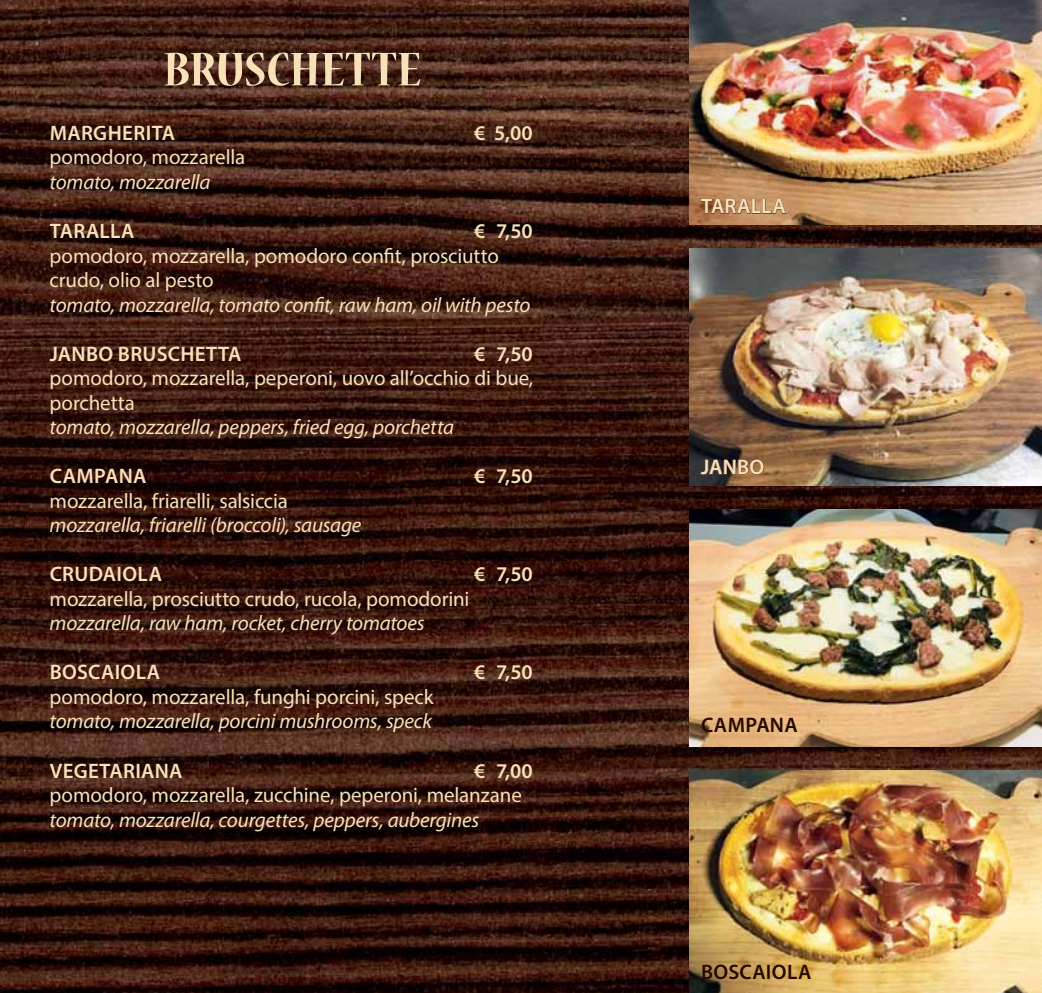
<style>
.page{position:relative;width:1042px;height:993px;background:#fff}
.page>*{position:absolute;margin:0;border:0;box-sizing:border-box;transform-origin:0 0}
.t1{font:700 condensed 52.5px "Nueva Std";color:#f6e1b8;scale:1.1 1}
.t2{font:21px/24.5px "Myriad Pro";letter-spacing:-.005em;color:#f6e1b8}
.t3{font:italic 21px "Myriad Pro";letter-spacing:-.01em;color:#f6e1b8}
.t4{font:600 21px "Myriad Pro";letter-spacing:.01em;color:#f6e1b8}
.t5{font:600 21px "Myriad Pro";letter-spacing:.015em;color:#270900}
</style>
<div class="page">
<img style="left:0;top:0;width:1042px;height:992px">
<img style="left:689px;top:770px;width:353px;height:222px">
<img style="left:689px;top:509px;width:353px;height:237px">
<img style="left:689px;top:248px;width:353px;height:237px">
<img style="left:689px;top:0;width:353px;height:224px">
<svg style="left:700px;top:194px;width:86px;height:20px;background:#a87753"></svg>
<svg style="left:700px;top:455px;width:64px;height:20px"></svg>
<h1 class="t1" style="left:163px;top:46px;width:236px">BRUSCHETTE</h1>
<p class="t4" style="left:50px;top:119px;width:127px">MARGHERITA</p>
<p class="t4" style="left:474px;top:119px;width:60px">€ 5,00</p>
<p class="t2" style="left:50px;top:145px;width:197px">pomodoro, mozzarella</p>
<p class="t3" style="left:50px;top:169px;width:162px">tomato, mozzarella</p>
<p class="t4" style="left:50px;top:217px;width:86px">TARALLA</p>
<p class="t4" style="left:474px;top:217px;width:60px">€ 7,50</p>
<p class="t2" style="left:50px;top:243px;width:451px">pomodoro, mozzarella, pomodoro confit, prosciutto crudo, olio al pesto</p>
<p class="t3" style="left:50px;top:291px;width:482px">tomato, mozzarella, tomato confit, raw ham, oil with pesto</p>
<p class="t4" style="left:50px;top:340px;width:81px">JANBO BRUSCHETTA</p>
<p class="t4" style="left:474px;top:340px;width:60px">€ 7,50</p>
<p class="t2" style="left:50px;top:365px;width:485px">pomodoro, mozzarella, peperoni, uovo all’occhio di bue, porchetta</p>
<p class="t3" style="left:50px;top:414px;width:406px">tomato, mozzarella, peppers, fried egg, porchetta</p>
<p class="t4" style="left:50px;top:462px;width:14px">CAMPANA</p>
<p class="t4" style="left:474px;top:462px;width:60px">€ 7,50</p>
<p class="t2" style="left:50px;top:488px;width:240px">mozzarella, friarelli, salsiccia</p>
<p class="t3" style="left:50px;top:512px;width:313px">mozzarella, friarelli (broccoli), sausage</p>
<p class="t4" style="left:50px;top:560px;width:13px">CRUDAIOLA</p>
<p class="t4" style="left:474px;top:560px;width:60px">€ 7,50</p>
<p class="t2" style="left:50px;top:586px;width:421px">mozzarella, prosciutto crudo, rucola, pomodorini</p>
<p class="t3" style="left:50px;top:610px;width:377px">mozzarella, raw ham, rocket, cherry tomatoes</p>
<p class="t4" style="left:50px;top:658px;width:12px">BOSCAIOLA</p>
<p class="t4" style="left:474px;top:658px;width:60px">€ 7,50</p>
<p class="t2" style="left:50px;top:684px;width:385px">pomodoro, mozzarella, funghi porcini, speck</p>
<p class="t3" style="left:50px;top:708px;width:384px">tomato, mozzarella, porcini mushrooms, speck</p>
<p class="t4" style="left:50px;top:756px;width:134px">VEGETARIANA</p>
<p class="t4" style="left:474px;top:756px;width:60px">€ 7,00</p>
<p class="t2" style="left:50px;top:782px;width:474px">pomodoro, mozzarella, zucchine, peperoni, melanzane</p>
<p class="t3" style="left:50px;top:806px;width:431px">tomato, mozzarella, courgettes, peppers, aubergines</p>
<p class="t4" style="left:701px;top:193px;width:86px">TARALLA</p>
<p class="t4" style="left:701px;top:453px;width:65px">JANBO</p>
<p class="t5" style="left:701px;top:711px;width:98px">CAMPANA</p>
<p class="t5" style="left:701px;top:958px;width:112px">BOSCAIOLA</p>
</div>
